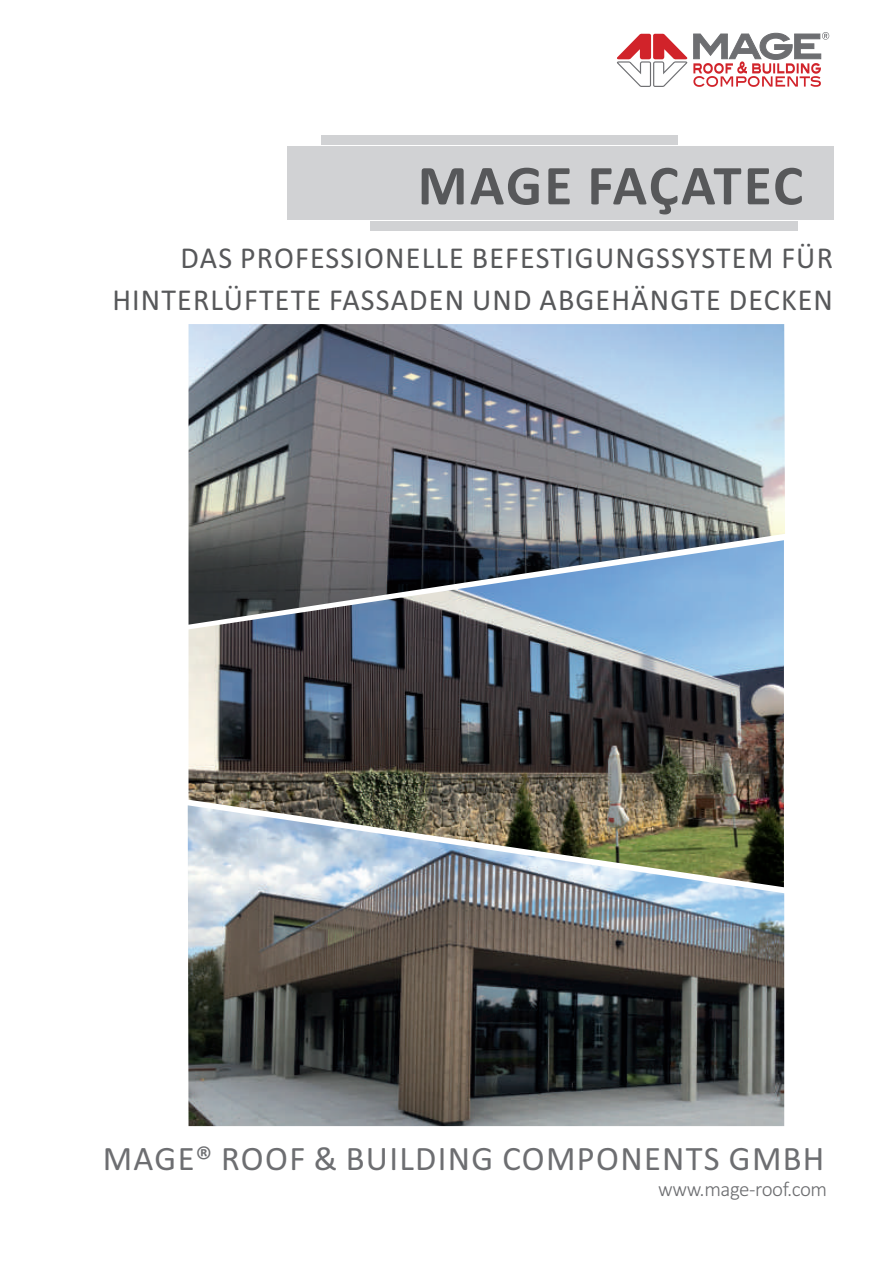
<style>
.page{position:relative;width:893px;height:1263px;background:#fff}
.page>*{position:absolute;margin:0;border:0;box-sizing:border-box;transform-origin:0 0}
.t1{font:700 57px "Calibri";letter-spacing:.025em;color:#57585a}
.t2{font:34.5px "Calibri";letter-spacing:.04em;color:#6d6e71}
.t3{font:30.6px/42px "Calibri";letter-spacing:.04em;color:#57585a;text-align:right}
.t4{font:300 21px "Calibri";letter-spacing:-.02em;color:#6d6e71}
</style>
<div class="page">
<div style="left:287px;top:146px;width:546px;height:74px;background:#d1d2d4"></div>
<div style="left:321px;top:135px;width:356px;height:9px;background:#d1d2d4"></div>
<div style="left:370px;top:221px;width:427px;height:10px;background:#d1d2d4"></div>
<svg style="left:617px;top:32px;width:212px;height:55px"></svg>
<img style="left:188px;top:324px;width:597px;height:216px">
<img style="left:188px;top:540px;width:596px;height:265px">
<img style="left:188px;top:805px;width:596px;height:321px">
<h1 class="t1" style="left:417px;top:168px;width:387px">MAGE FAÇATEC</h1>
<p class="t3" style="left:112px;top:237px;width:722px">DAS PROFESSIONELLE BEFESTIGUNGSSYSTEM FÜR<br>HINTERLÜFTETE FASSADEN UND ABGEHÄNGTE DECKEN</p>
<p class="t2" style="left:103px;top:1138px;width:723px">MAGE® ROOF &amp; BUILDING COMPONENTS GMBH</p>
<p class="t4" style="left:658px;top:1182px;width:171px">www.mage-roof.com</p>
</div>
